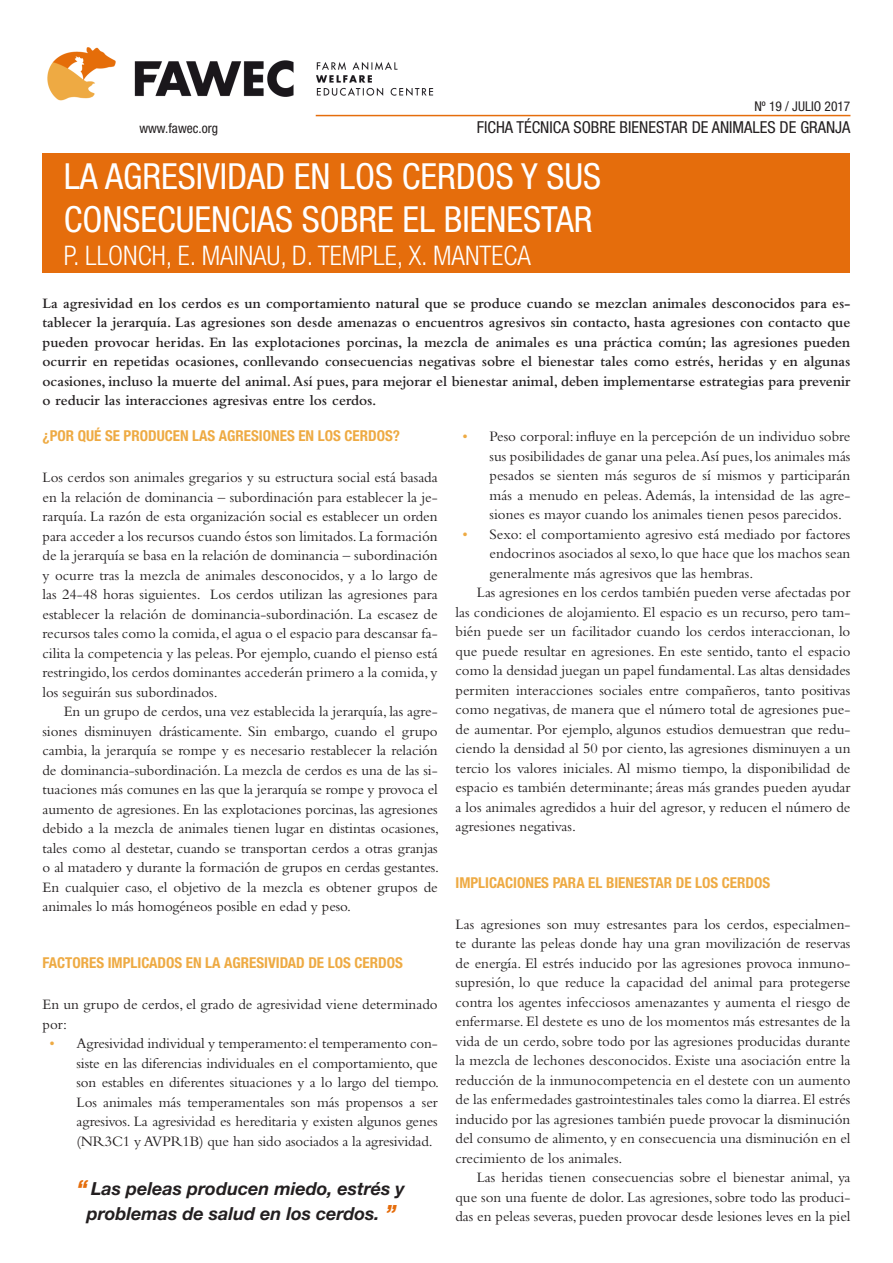
<style>
.page{position:relative;width:893px;height:1263px;background:#fff}
.page>*{position:absolute;margin:0;border:0;box-sizing:border-box;transform-origin:0 0}
.Título_ficha{font:condensed 36px "Helvetica Neue LT";color:#fff}
.Autores_ficha{font:300 condensed 27px "Helvetica Neue LT";color:#fff}
.Cita{font:italic 700 18px/25.2px "Helvetica Neue LT";color:#231f20;text-align:center}
.Título_ficha-2{font:condensed 16.5px "Helvetica Neue LT";color:#231f20}
.Subtítulo_1{font:15px/19.5px "Bembo";color:#231f20;text-align:justify}
.Texto{font:15px/19.5px "Bembo";letter-spacing:-.005em;color:#231f20;text-align:justify}
.Bullets{font:15px/19.5px "Bembo";color:#231f20;text-align:justify}
.Resumen_inicial{font:600 15px/19.5px "Bembo";color:#231f20;text-align:justify}
.Título_1{font:700 condensed 15px "Helvetica Neue LT";color:#eeaa43}
.Título_ficha-3{font:condensed 13.5px "Helvetica Neue LT";color:#231f20}
.s1{color:#eeaa43}
.s2{font-weight:900;font-stretch:condensed;font-size:21px;color:#e56d0c}
</style>
<div class="page">
<div style="left:43px;top:153px;width:807px;height:120px;background:#e56d0c"></div>
<img style="left:47px;top:47px;width:387px;height:54px">
<hr style="left:316px;top:115px;width:534px;height:1px;background:#e56d0c">
<p class="Título_ficha-3" style="left:754px;top:98px;width:98px">Nº 19 / JULIO 2017</p>
<p class="Título_ficha-3" style="left:139px;top:120px;width:80px">www.fawec.org</p>
<p class="Título_ficha-2" style="left:477px;top:118px;width:375px">FICHA TÉCNICA SOBRE BIENESTAR DE ANIMALES DE GRANJA</p>
<p class="Título_ficha" style="left:64px;top:156px;width:539px">LA AGRESIVIDAD EN LOS CERDOS Y SUS</p>
<p class="Título_ficha" style="left:64px;top:199px;width:530px">CONSECUENCIAS SOBRE EL BIENESTAR</p>
<p class="Autores_ficha" style="left:64px;top:240px;width:469px">P. LLONCH, E. MAINAU, D. TEMPLE, X. MANTECA</p>
<p class="Resumen_inicial" style="left:43px;top:293px;width:809px">La agresividad en los cerdos es un comportamiento natural que se produce cuando se mezclan animales desconocidos para es&shy;tablecer la jerarquía. Las agresiones son desde amenazas o encuentros agresivos sin contacto, hasta agresiones con contacto que pueden provocar heridas. En las explotaciones porcinas, la mezcla de animales es una práctica común; las agresiones pueden ocurrir en repetidas ocasiones, conllevando consecuencias negativas sobre el bienestar tales como estrés, heridas y en algunas ocasiones, incluso la muerte del animal. Así pues, para mejorar el bienestar animal, deben implementarse estrategias para prevenir o reducir las interacciones agresivas entre los cerdos.</p>
<p class="Título_1" style="left:43px;top:427px;width:359px">¿POR QUÉ SE PRODUCEN LAS AGRESIONES EN LOS CERDOS?</p>
<p class="Texto" style="left:43px;top:467px;width:397px">Los cerdos son animales gregarios y su estructura social está basada en la relación de dominancia – subordinación para establecer la je&shy;rarquía. La razón de esta organización social es establecer un orden para acceder a los recursos cuando éstos son limitados. La formación de la jerarquía se basa en la relación de dominancia – subordinación y ocurre tras la mezcla de animales desconocidos, y a lo largo de las 24-48 horas siguientes. Los cerdos utilizan las agresiones para establecer la relación de dominancia-subordinación. La escasez de recursos tales como la comida, el agua o el espacio para descansar fa&shy;cilita la competencia y las peleas. Por ejemplo, cuando el pienso está restringido, los cerdos dominantes accederán primero a la comida, y los seguirán sus subordinados.</p>
<p class="Texto" style="left:43px;top:701px;width:398px;text-indent:21px">En un grupo de cerdos, una vez establecida la jerarquía, las agre&shy;siones disminuyen drásticamente. Sin embargo, cuando el grupo cambia, la jerarquía se rompe y es necesario restablecer la relación de dominancia-subordinación. La mezcla de cerdos es una de las si&shy;tuaciones más comunes en las que la jerarquía se rompe y provoca el aumento de agresiones. En las explotaciones porcinas, las agresiones debido a la mezcla de animales tienen lugar en distintas ocasiones, tales como al destetar, cuando se transportan cerdos a otras granjas o al matadero y durante la formación de grupos en cerdas gestantes.<br>En cualquier caso, el objetivo de la mezcla es obtener grupos de animales lo más homogéneos posible en edad y peso.</p>
<p class="Título_1" style="left:43px;top:954px;width:362px">FACTORES IMPLICADOS EN LA AGRESIVIDAD DE LOS CERDOS</p>
<p class="Subtítulo_1" style="left:43px;top:994px;width:397px">En un grupo de cerdos, el grado de agresividad viene determinado por:</p>
<p class="Bullets" style="left:77px;top:1033px;width:364px;text-indent:-27px"><span class="s1">•</span> Agresividad individual y temperamento: el temperamento con&shy;siste en las diferencias individuales en el comportamiento, que son estables en diferentes situaciones y a lo largo del tiempo.<br>Los animales más temperamentales son más propensos a ser agresivos. La agresividad es hereditaria y existen algunos genes (NR3C1 y AVPR1B) que han sido asociados a la agresividad.</p>
<p class="Cita" style="left:76px;top:1176px;width:330px"><span class="s2">“</span> Las peleas producen miedo, estrés y problemas de salud en los cerdos. <span class="s2">”</span></p>
<p class="Bullets" style="left:489px;top:426px;width:362px;text-indent:-27px"><span class="s1">•</span> Peso corporal: influye en la percepción de un individuo sobre sus posibilidades de ganar una pelea.Así pues, los animales más pesados se sienten más seguros de sí mismos y participarán más a menudo en peleas. Además, la intensidad de las agre&shy;siones es mayor cuando los animales tienen pesos parecidos.</p>
<p class="Bullets" style="left:489px;top:524px;width:362px;text-indent:-27px"><span class="s1">•</span> Sexo: el comportamiento agresivo está mediado por factores endocrinos asociados al sexo, lo que hace que los machos sean generalmente más agresivos que las hembras.</p>
<p class="Subtítulo_1" style="left:455px;top:582px;width:396px;text-indent:21px">Las agresiones en los cerdos también pueden verse afectadas por las condiciones de alojamiento. El espacio es un recurso, pero tam&shy;bién puede ser un facilitador cuando los cerdos interaccionan, lo que puede resultar en agresiones. En este sentido, tanto el espacio como la densidad juegan un papel fundamental. Las altas densidades permiten interacciones sociales entre compañeros, tanto positivas como negativas, de manera que el número total de agresiones pue&shy;de aumentar. Por ejemplo, algunos estudios demuestran que redu&shy;ciendo la densidad al 50 por ciento, las agresiones disminuyen a un tercio los valores iniciales. Al mismo tiempo, la disponibilidad de espacio es también determinante; áreas más grandes pueden ayudar a los animales agredidos a huir del agresor, y reducen el número de agresiones negativas.</p>
<p class="Título_1" style="left:455px;top:874px;width:316px">IMPLICACIONES PARA EL BIENESTAR DE LOS CERDOS</p>
<p class="Subtítulo_1" style="left:455px;top:914px;width:396px">Las agresiones son muy estresantes para los cerdos, especialmen&shy;te durante las peleas donde hay una gran movilización de reservas de energía. El estrés inducido por las agresiones provoca inmuno&shy;supresión, lo que reduce la capacidad del animal para protegerse contra los agentes infecciosos amenazantes y aumenta el riesgo de enfermarse. El destete es uno de los momentos más estresantes de la vida de un cerdo, sobre todo por las agresiones producidas durante la mezcla de lechones desconocidos. Existe una asociación entre la reducción de la inmunocompetencia en el destete con un aumento de las enfermedades gastrointestinales tales como la diarrea. El estrés inducido por las agresiones también puede provocar la disminución del consumo de alimento, y en consecuencia una disminución en el crecimiento de los animales.</p>
<p class="Texto" style="left:455px;top:1167px;width:396px;text-indent:21px">Las heridas tienen consecuencias sobre el bienestar animal, ya que son una fuente de dolor. Las agresiones, sobre todo las produci&shy;das en peleas severas, pueden provocar desde lesiones leves en la piel</p>
</div>
